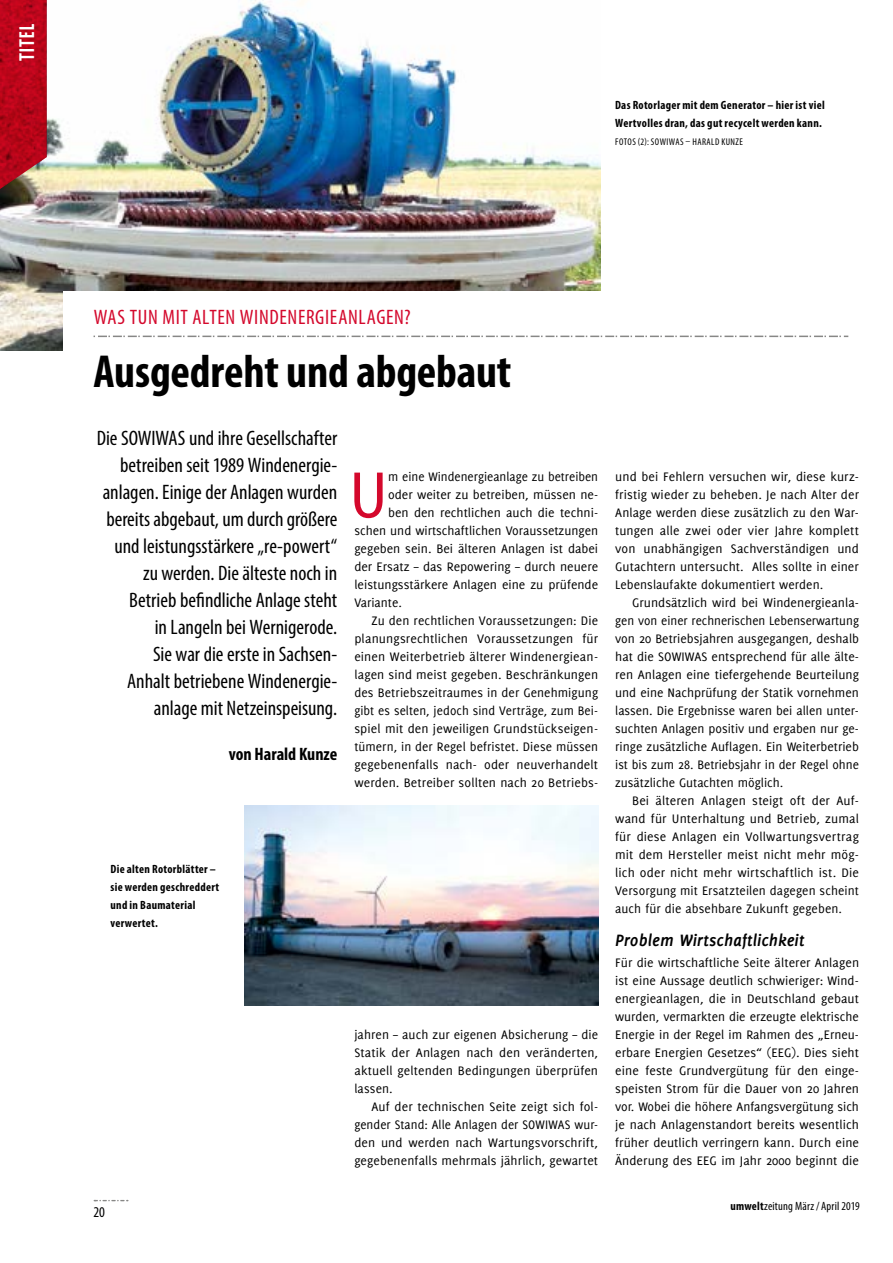
<style>
.page{position:relative;width:893px;height:1263px;background:#fff}
.page>*{position:absolute;margin:0;border:0;box-sizing:border-box;transform-origin:0 0}
.t1{font:70.65px "Delicious";color:#d4082c}
.t2{font:700 condensed 46.5px "Myriad Pro";letter-spacing:-.005em;color:#000}
.t3{font:condensed 21px/27px "Myriad Pro";color:#000;text-align:right}
.t4{font:condensed 21px "Myriad Pro";letter-spacing:.03em;color:#d4082c}
.t5{font:700 21px "Yanone Kaffeesatz";color:#fff}
.t6{font:italic 700 18px "Delicious";color:#000}
.t7{font:700 condensed 18px "Myriad Pro";color:#000}
.t8{font:condensed 15px "Myriad Pro";color:#000}
.t9{font:13.5px/18px "Delicious";letter-spacing:.005em;color:#000;text-align:justify}
.t10{font:700 condensed 12px/18px "Myriad Pro";letter-spacing:.025em;color:#000}
.t11{font:condensed 12px "Myriad Pro";letter-spacing:.015em;color:#000}
.t12{font:condensed 9.75px "Myriad Pro";letter-spacing:.045em;color:#000}
.s1{font-weight:700}
</style>
<div class="page">
<svg style="left:94px;top:1200px;width:34px;height:1px"></svg>
<img style="left:0;top:0;width:601px;height:351px">
<div style="left:64px;top:291px;width:829px;height:333px;background:#fff"></div>
<svg style="left:94px;top:336px;width:754px;height:1px"></svg>
<img style="left:245px;top:806px;width:353px;height:200px">
<img style="left:0;top:0;width:47px;height:198px">
<h3 class="t5" style="left:14px;top:61px;width:39px;rotate:-90deg">Titel</h3>
<p class="t10" style="left:615px;top:96px;width:211px">Das Rotorlager mit dem Generator – hier ist viel<br>Wertvolles dran, das gut recycelt werden kann.</p>
<p class="t12" style="left:615px;top:136px;width:129px">Fotos (2): SOWIWAS – Harald Kunze</p>
<h3 class="t4" style="left:94px;top:304px;width:318px">Was tun mit alten Windenergieanlagen?</h3>
<h2 class="t2" style="left:94px;top:342px;width:419px">Ausgedreht und abgebaut</h2>
<p class="t3" style="left:97px;top:424px;width:242px">Die SOWIWAS und ihre Gesellschafter betreiben seit 1989 Windenergie&shy;anlagen. Einige der Anlagen wurden bereits abgebaut, um durch größere und leistungsstärkere „re-powert“ zu werden. Die älteste noch in<br>Betrieb befindliche Anlage steht<br>in Langeln bei Wernigerode.<br>Sie war die erste in Sachsen-<br>Anhalt betriebene Windenergie&shy;anlage mit Netzeinspeisung.</p>
<h3 class="t7" style="left:229px;top:743px;width:110px">von Harald Kunze</h3>
<h1 class="t1" style="left:349px;top:454px;width:41px">U</h1>
<p class="t9" style="left:388px;top:467px;width:211px">m eine Windenergieanlage zu betreiben</p>
<p class="t9" style="left:388px;top:485px;width:211px">oder weiter zu betreiben, müssen ne-</p>
<p class="t9" style="left:388px;top:503px;width:211px">ben den rechtlichen auch die techni-</p>
<p class="t9" style="left:354px;top:521px;width:245px">schen und wirtschaftlichen Voraussetzungen</p>
<p class="t9" style="left:354px;top:539px;width:245px">gegeben sein. Bei älteren Anlagen ist dabei</p>
<p class="t9" style="left:354px;top:557px;width:245px">der Ersatz – das Repowering – durch neuere</p>
<p class="t9" style="left:354px;top:575px;width:245px">leistungsstärkere Anlagen eine zu prüfende</p>
<p class="t9" style="left:354px;top:593px;width:49px">Variante.</p>
<p class="t9" style="left:371px;top:611px;width:228px">Zu den rechtlichen Voraussetzungen: Die</p>
<p class="t9" style="left:354px;top:629px;width:245px">planungsrechtlichen Voraussetzungen für</p>
<p class="t9" style="left:354px;top:647px;width:245px">einen Weiterbetrieb älterer Windenergiean-</p>
<p class="t9" style="left:354px;top:665px;width:245px">lagen sind meist gegeben. Beschränkungen</p>
<p class="t9" style="left:354px;top:683px;width:245px">des Betriebszeitraumes in der Genehmigung</p>
<p class="t9" style="left:354px;top:701px;width:245px">gibt es selten, jedoch sind Verträge, zum Bei-</p>
<p class="t9" style="left:354px;top:719px;width:245px">spiel mit den jeweiligen Grundstückseigen-</p>
<p class="t9" style="left:354px;top:737px;width:245px">tümern, in der Regel befristet. Diese müssen</p>
<p class="t9" style="left:354px;top:755px;width:245px">gegebenenfalls nach- oder neuverhandelt</p>
<p class="t9" style="left:354px;top:773px;width:245px">werden. Betreiber sollten nach 20 Betriebs-</p>
<p class="t10" style="left:111px;top:860px;width:110px">Die alten Rotorblätter – sie werden geschreddert und in Baumaterial verwertet.</p>
<p class="t8" style="left:94px;top:1202px;width:13px">20</p>
<p class="t9" style="left:354px;top:1025px;width:245px">jahren – auch zur eigenen Absicherung – die Statik der Anlagen nach den veränderten, aktuell geltenden Bedingungen überprüfen lassen.</p>
<p class="t9" style="left:354px;top:1097px;width:245px;text-indent:17px">Auf der technischen Seite zeigt sich fol&shy;gender Stand: Alle Anlagen der SOWIWAS wur&shy;den und werden nach Wartungsvorschrift, gegebenenfalls mehrmals jährlich, gewartet</p>
<p class="t9" style="left:615px;top:467px;width:245px">und bei Fehlern versuchen wir, diese kurz&shy;fristig wieder zu beheben. Je nach Alter der Anlage werden diese zusätzlich zu den War&shy;tungen alle zwei oder vier Jahre komplett von unabhängigen Sachverständigen und Gutachtern untersucht. Alles sollte in einer Lebenslaufakte dokumentiert werden.</p>
<p class="t9" style="left:615px;top:593px;width:245px;text-indent:17px">Grundsätzlich wird bei Windenergieanla&shy;gen von einer rechnerischen Lebenserwartung von 20 Betriebsjahren ausgegangen, deshalb hat die SOWIWAS entsprechend für alle älte&shy;ren Anlagen eine tiefergehende Beurteilung und eine Nachprüfung der Statik vornehmen lassen. Die Ergebnisse waren bei allen unter&shy;suchten Anlagen positiv und ergaben nur ge&shy;ringe zusätzliche Auflagen. Ein Weiterbetrieb ist bis zum 28. Betriebsjahr in der Regel ohne zusätzliche Gutachten möglich.</p>
<p class="t9" style="left:615px;top:791px;width:245px;text-indent:17px">Bei älteren Anlagen steigt oft der Auf&shy;wand für Unterhaltung und Betrieb, zumal für diese Anlagen ein Vollwartungsvertrag mit dem Hersteller meist nicht mehr mög&shy;lich oder nicht mehr wirtschaftlich ist. Die Versorgung mit Ersatzteilen dagegen scheint auch für die absehbare Zukunft gegeben.</p>
<h3 class="t6" style="left:615px;top:930px;width:191px">Problem Wirtschaftlichkeit</h3>
<p class="t9" style="left:615px;top:953px;width:245px">Für die wirtschaftliche Seite älterer Anlagen ist eine Aussage deutlich schwieriger: Wind&shy;energieanlagen, die in Deutschland gebaut wurden, vermarkten die erzeugte elektrische Energie in der Regel im Rahmen des „Erneu&shy;erbare Energien Gesetzes“ (EEG). Dies sieht eine feste Grundvergütung für den einge&shy;speisten Strom für die Dauer von 20 Jahren vor. Wobei die höhere Anfangsvergütung sich je nach Anlagenstandort bereits wesentlich früher deutlich verringern kann. Durch eine Änderung des EEG im Jahr 2000 beginnt die</p>
<p class="t11" style="left:730px;top:1199px;width:131px"><span class="s1">umwelt</span>zeitung März / April 2019</p>
</div>
